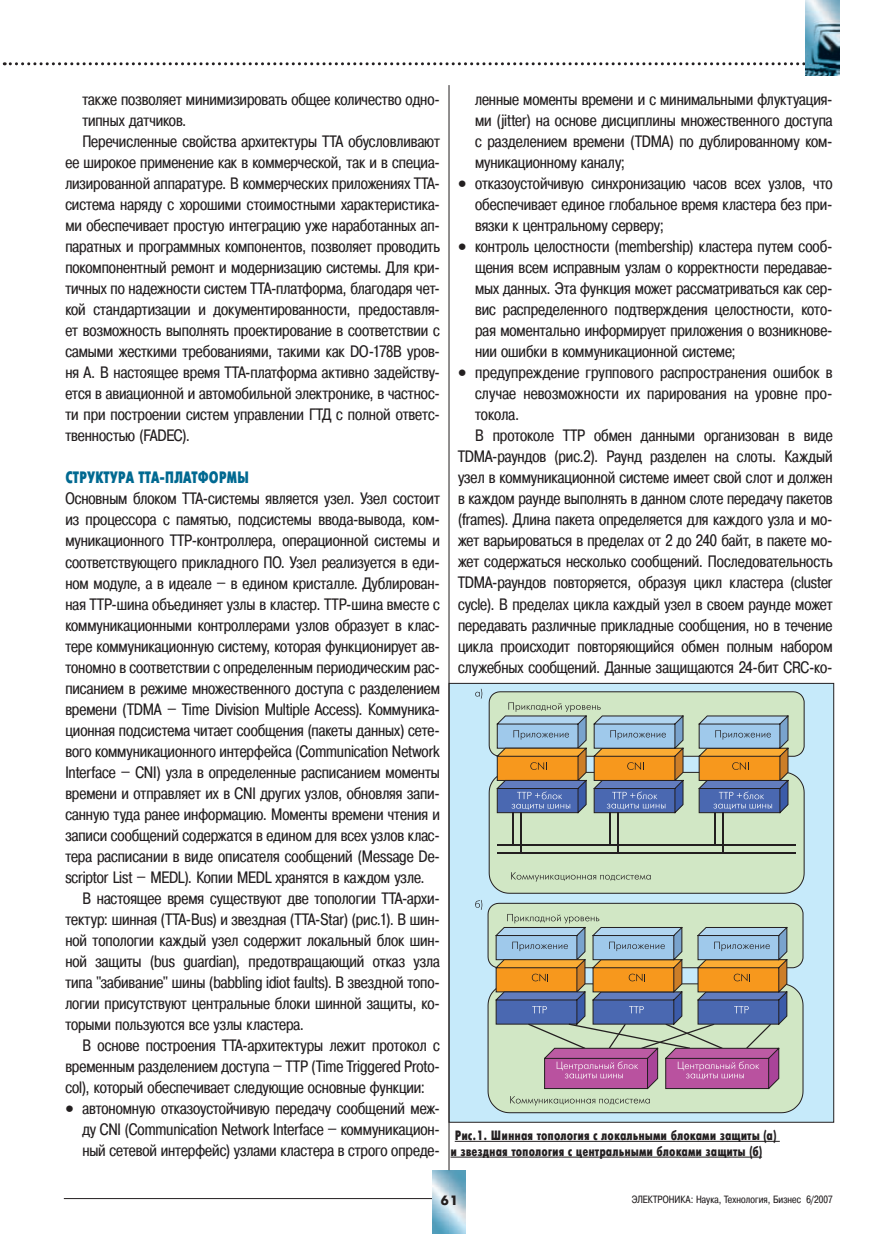
<style>
.page{position:relative;width:881px;height:1234px;background:#fff}
.page>*{position:absolute;margin:0;border:0;box-sizing:border-box;transform-origin:0 0}
.t1{font:16.5px/21px "Pragmatica Cond C";color:#231f20;text-align:justify}
.t2{font:16.5px "Futuris X Cond C";color:#006991}
.t3{font:13.5px/15.8px "Futuris X Cond C";color:#231f20}
.t4{font:700 13.5px "Futuris C";color:#231f20}
.t5{font:10.5px "Pragmatica Cond C";letter-spacing:.01em;color:#231f20}
</style>
<div class="page">
<div style="left:449px;top:683px;width:384px;height:438px;background:#c6eafa"></div>
<svg style="left:475px;top:688px;width:7px;height:10px"></svg>
<svg style="left:488px;top:691px;width:316px;height:202px;background:#b1bba7"></svg>
<svg style="left:475px;top:900px;width:328px;height:212px;background:#b0ada7"></svg>
<hr style="left:454px;top:1140px;width:325px;height:1px;background:#231f20">
<hr style="left:450px;top:1156px;width:311px;height:1px;background:#231f20">
<svg style="left:4px;top:62px;width:801px;height:3px"></svg>
<hr style="left:64px;top:1197px;width:384px;height:1px;background:#231f20">
<svg style="left:465px;top:1170px;width:1px;height:63px"></svg>
<img style="left:432px;top:1170px;width:33px;height:63px">
<img style="left:805px;top:0;width:34px;height:76px">
<hr style="left:448px;top:85px;width:1px;height:1084px;background:#231f20">
<p class="t1" style="left:82px;top:89px;width:359px">также позволяет минимизировать общее количество одно-</p>
<p class="t1" style="left:82px;top:110px;width:106px">типных датчиков.</p>
<p class="t1" style="left:82px;top:131px;width:359px">Перечисленные свойства архитектуры ТТА обусловливают</p>
<p class="t1" style="left:65px;top:152px;width:376px">ее широкое применение как в коммерческой, так и в специа-</p>
<p class="t1" style="left:65px;top:173px;width:376px">лизированной аппаратуре. В коммерческих приложениях ТТА-</p>
<p class="t1" style="left:65px;top:194px;width:376px">система наряду с хорошими стоимостными характеристика-</p>
<p class="t1" style="left:65px;top:215px;width:376px">ми обеспечивает простую интеграцию уже наработанных ап-</p>
<p class="t1" style="left:65px;top:236px;width:376px">паратных и программных компонентов, позволяет проводить</p>
<p class="t1" style="left:65px;top:257px;width:376px">покомпонентный ремонт и модернизацию системы. Для кри-</p>
<p class="t1" style="left:65px;top:278px;width:376px">тичных по надежности систем ТТА-платформа, благодаря чет-</p>
<p class="t1" style="left:65px;top:299px;width:376px">кой стандартизации и документированности, предоставля-</p>
<p class="t1" style="left:65px;top:320px;width:376px">ет возможность выполнять проектирование в соответствии с</p>
<p class="t1" style="left:65px;top:341px;width:376px">самыми жесткими требованиями, такими как DO-178B уров-</p>
<p class="t1" style="left:65px;top:362px;width:376px">ня А. В настоящее время ТТА-платформа активно задейству-</p>
<p class="t1" style="left:65px;top:383px;width:376px">ется в авиационной и автомобильной электронике, в частнос-</p>
<p class="t1" style="left:65px;top:404px;width:376px">ти при построении систем управлении ГТД с полной ответс-</p>
<p class="t1" style="left:65px;top:425px;width:126px">твенностью (FADEC).</p>
<p class="t2" style="left:65px;top:468px;width:185px">Структура ТТА-платформы</p>
<p class="t1" style="left:65px;top:488px;width:376px">Основным блоком ТТА-системы является узел. Узел состоит</p>
<p class="t1" style="left:65px;top:509px;width:376px">из процессора с памятью, подсистемы ввода-вывода, ком-</p>
<p class="t1" style="left:65px;top:530px;width:376px">муникационного ТТР-контроллера, операционной системы и</p>
<p class="t1" style="left:65px;top:551px;width:376px">соответствующего прикладного ПО. Узел реализуется в еди-</p>
<p class="t1" style="left:65px;top:572px;width:376px">ном модуле, а в идеале – в едином кристалле. Дублирован-</p>
<p class="t1" style="left:65px;top:593px;width:376px">ная ТТР-шина объединяет узлы в кластер. ТТР-шина вместе с</p>
<p class="t1" style="left:65px;top:614px;width:376px">коммуникационными контроллерами узлов образует в клас-</p>
<p class="t1" style="left:65px;top:635px;width:376px">тере коммуникационную систему, которая функционирует ав-</p>
<p class="t1" style="left:65px;top:656px;width:376px">тономно в соответствии с определенным периодическим рас-</p>
<p class="t1" style="left:65px;top:677px;width:376px">писанием в режиме множественного доступа с разделением</p>
<p class="t1" style="left:65px;top:698px;width:376px">времени (TDMA – Time Division Multiple Access). Коммуника-</p>
<p class="t1" style="left:65px;top:719px;width:376px">ционная подсистема читает сообщения (пакеты данных) сете-</p>
<p class="t1" style="left:65px;top:740px;width:376px">вого коммуникационного интерфейса (Communication Network</p>
<p class="t1" style="left:65px;top:761px;width:376px">Interface – CNI) узла в определенные расписанием моменты</p>
<p class="t1" style="left:65px;top:782px;width:376px">времени и отправляет их в CNI других узлов, обновляя запи-</p>
<p class="t1" style="left:65px;top:803px;width:376px">санную туда ранее информацию. Моменты времени чтения и</p>
<p class="t1" style="left:65px;top:824px;width:376px">записи сообщений содержатся в едином для всех узлов клас-</p>
<p class="t1" style="left:65px;top:845px;width:376px">тера расписании в виде описателя сообщений (Message De-</p>
<p class="t1" style="left:65px;top:866px;width:361px">scriptor List – MEDL). Копии MEDL хранятся в каждом узле.</p>
<p class="t1" style="left:82px;top:887px;width:359px">В настоящее время существуют две топологии ТТА-архи-</p>
<p class="t1" style="left:65px;top:908px;width:376px">тектур: шинная (TTA-Bus) и звездная (TTA-Star) (рис.1). В шин-</p>
<p class="t1" style="left:65px;top:929px;width:376px">ной топологии каждый узел содержит локальный блок шин-</p>
<p class="t1" style="left:65px;top:950px;width:376px">ной защиты (bus guardian), предотвращающий отказ узла</p>
<p class="t1" style="left:65px;top:971px;width:376px">типа "забивание" шины (babbling idiot faults). В звездной топо-</p>
<p class="t1" style="left:65px;top:992px;width:376px">логии присутствуют центральные блоки шинной защиты, ко-</p>
<p class="t1" style="left:65px;top:1013px;width:240px">торыми пользуются все узлы кластера.</p>
<p class="t1" style="left:82px;top:1034px;width:359px">В основе построения ТТА-архитектуры лежит протокол с</p>
<p class="t1" style="left:65px;top:1055px;width:376px">временным разделением доступа – ТТР (Time Triggered Proto-</p>
<p class="t1" style="left:65px;top:1076px;width:361px">col), который обеспечивает следующие основные функции:</p>
<p class="t1" style="left:82px;top:1097px;width:359px;text-indent:-17px">• автономную отказоустойчивую передачу сообщений меж&shy;ду CNI (Communication Network Interface – коммуникацион&shy;ный сетевой интерфейс) узлами кластера в строго опреде-</p>
<p class="t1" style="left:475px;top:89px;width:359px">ленные моменты времени и с минимальными флуктуация&shy;ми (jitter) на основе дисциплины множественного доступа с разделением времени (TDMA) по дублированному ком&shy;муникационному каналу;</p>
<p class="t1" style="left:475px;top:173px;width:359px;text-indent:-17px">• отказоустойчивую синхронизацию часов всех узлов, что обеспечивает единое глобальное время кластера без при&shy;вязки к центральному серверу;</p>
<p class="t1" style="left:475px;top:236px;width:359px;text-indent:-17px">• контроль целостности (membership) кластера путем сооб&shy;щения всем исправным узлам о корректности передавае&shy;мых данных. Эта функция может рассматриваться как сер&shy;вис распределенного подтверждения целостности, кото&shy;рая моментально информирует приложения о возникнове&shy;нии ошибки в коммуникационной системе;</p>
<p class="t1" style="left:458px;top:362px;width:376px">• предупреждение группового распространения ошибок в</p>
<p class="t1" style="left:475px;top:383px;width:359px">случае невозможности их парирования на уровне про-</p>
<p class="t1" style="left:475px;top:404px;width:46px">токола.</p>
<p class="t1" style="left:475px;top:425px;width:359px">В протоколе ТТР обмен данными организован в виде</p>
<p class="t1" style="left:458px;top:446px;width:376px">TDMA-раундов (рис.2). Раунд разделен на слоты. Каждый</p>
<p class="t1" style="left:458px;top:467px;width:376px">узел в коммуникационной системе имеет свой слот и должен</p>
<p class="t1" style="left:458px;top:488px;width:376px">в каждом раунде выполнять в данном слоте передачу пакетов</p>
<p class="t1" style="left:458px;top:509px;width:376px">(frames). Длина пакета определяется для каждого узла и мо-</p>
<p class="t1" style="left:458px;top:530px;width:376px">жет варьироваться в пределах от 2 до 240 байт, в пакете мо-</p>
<p class="t1" style="left:458px;top:551px;width:376px">жет содержаться несколько сообщений. Последовательность</p>
<p class="t1" style="left:458px;top:572px;width:376px">TDMA-раундов повторяется, образуя цикл кластера (cluster</p>
<p class="t1" style="left:458px;top:593px;width:376px">cycle). В пределах цикла каждый узел в своем раунде может</p>
<p class="t1" style="left:458px;top:614px;width:376px">передавать различные прикладные сообщения, но в течение</p>
<p class="t1" style="left:458px;top:635px;width:376px">цикла происходит повторяющийся обмен полным набором</p>
<p class="t1" style="left:458px;top:656px;width:376px">служебных сообщений. Данные защищаются 24-бит CRC-ко-</p>
<p class="t3" style="left:450px;top:1127px;width:327px;text-indent:4px">Рис.1. Шинная топология с локальными блоками защиты (а) и звездная топология с центральными блоками защиты (б)</p>
<p class="t4" style="left:441px;top:1192px;width:18px">61</p>
<p class="t5" style="left:631px;top:1192px;width:202px">ЭЛЕКТРОНИКА: Наука, Технология, Бизнес 6/2007</p>
</div>
